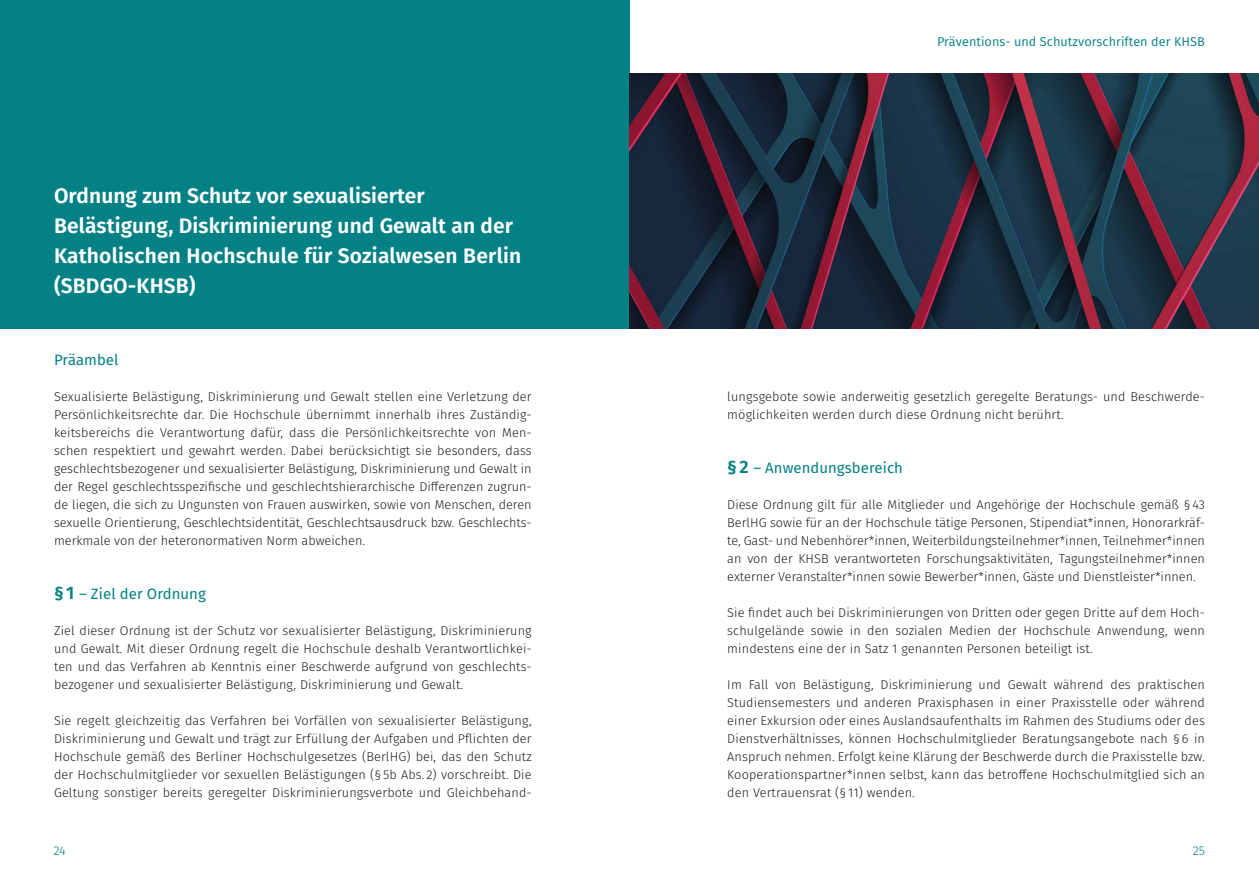
<style>
.page{position:relative;width:1259px;height:893px;background:#fff}
.page>*{position:absolute;margin:0;border:0;box-sizing:border-box;transform-origin:0 0}
.t1{font:600 21px/30px "Fira Sans";letter-spacing:.005em;color:#fff}
.t2{font:15px "Fira Sans";letter-spacing:.005em;color:#038185}
.t3{font:300 12.75px/18px "Fira Sans";letter-spacing:.01em;color:#1d1d1b;text-align:justify}
.t4{font:12.75px "Fira Sans";letter-spacing:.005em;color:#038185}
.t5{font:300 12.75px "Fira Sans";color:#038185}
.s1{font-weight:600;font-size:18px}
</style>
<div class="page">
<div style="left:0;top:0;width:629px;height:328px;background:#038185"></div>
<img style="left:629px;top:73px;width:630px;height:255px">
<h1 class="t1" style="left:54px;top:179px;width:469px">Ordnung zum Schutz vor sexualisierter Belästigung, Diskriminierung und Gewalt an der Katholischen Hochschule für Sozialwesen Berlin (SBDGO-KHSB)</h1>
<p class="t2" style="left:54px;top:348px;width:66px">Präambel</p>
<p class="t3" style="left:54px;top:387px;width:479px">Sexualisierte Belästigung, Diskriminierung und Gewalt stellen eine Verletzung der Persönlichkeitsrechte dar. Die Hochschule übernimmt innerhalb ihres Zuständig&shy;keitsbereichs die Verantwortung dafür, dass die Persönlichkeitsrechte von Men&shy;schen respektiert und gewahrt werden. Dabei berücksichtigt sie besonders, dass geschlechtsbezogener und sexualisierter Belästigung, Diskriminierung und Gewalt in der Regel geschlechtsspezifische und geschlechtshierarchische Differenzen zugrun&shy;de liegen, die sich zu Ungunsten von Frauen auswirken, sowie von Menschen, deren sexuelle Orientierung, Geschlechtsidentität, Geschlechtsausdruck bzw. Geschlechts&shy;merkmale von der heteronormativen Norm abweichen.</p>
<p class="t2" style="left:54px;top:582px;width:153px"><span class="s1">§1</span> – Ziel der Ordnung</p>
<p class="t3" style="left:54px;top:621px;width:479px">Ziel dieser Ordnung ist der Schutz vor sexualisierter Belästigung, Diskriminierung und Gewalt. Mit dieser Ordnung regelt die Hochschule deshalb Verantwortlichkei&shy;ten und das Verfahren ab Kenntnis einer Beschwerde aufgrund von geschlechts&shy;bezogener und sexualisierter Belästigung, Diskriminierung und Gewalt.</p>
<p class="t3" style="left:54px;top:712px;width:479px">Sie regelt gleichzeitig das Verfahren bei Vorfällen von sexualisierter Belästigung, Diskriminierung und Gewalt und trägt zur Erfüllung der Aufgaben und Pflichten der Hochschule gemäß des Berliner Hochschulgesetzes (BerlHG) bei, das den Schutz der Hochschulmitglieder vor sexuellen Belästigungen (§ 5b Abs. 2) vorschreibt. Die Geltung sonstiger bereits geregelter Diskriminierungsverbote und Gleichbehand-</p>
<p class="t4" style="left:937px;top:32px;width:269px">Präventions- und Schutzvorschriften der KHSB</p>
<p class="t3" style="left:727px;top:387px;width:479px">lungsgebote sowie anderweitig gesetzlich geregelte Beratungs- und Beschwerde&shy;möglichkeiten werden durch diese Ordnung nicht berührt.</p>
<p class="t2" style="left:727px;top:456px;width:177px"><span class="s1">§2</span> – Anwendungsbereich</p>
<p class="t3" style="left:727px;top:495px;width:479px">Diese Ordnung gilt für alle Mitglieder und Angehörige der Hochschule gemäß §43<br>BerlHG sowie für an der Hochschule tätige Personen, Stipendiat*innen, Honorarkräf&shy;te, Gast- und Nebenhörer*innen, Weiterbildungsteilnehmer*innen, Teilnehmer*innen an von der KHSB verantworteten Forschungsaktivitäten, Tagungsteilnehmer*innen externer Veranstalter*innen sowie Bewerber*innen, Gäste und Dienstleister*innen.</p>
<p class="t3" style="left:727px;top:603px;width:479px">Sie findet auch bei Diskriminierungen von Dritten oder gegen Dritte auf dem Hoch&shy;schulgelände sowie in den sozialen Medien der Hochschule Anwendung, wenn mindestens eine der in Satz 1 genannten Personen beteiligt ist.</p>
<p class="t3" style="left:727px;top:675px;width:479px">Im Fall von Belästigung, Diskriminierung und Gewalt während des praktischen Studiensemesters und anderen Praxisphasen in einer Praxisstelle oder während einer Exkursion oder eines Auslandsaufenthalts im Rahmen des Studiums oder des Dienstverhältnisses, können Hochschulmitglieder Beratungsangebote nach § 6 in Anspruch nehmen. Erfolgt keine Klärung der Beschwerde durch die Praxisstelle bzw.<br>Kooperationspartner*innen selbst, kann das betroffene Hochschulmitglied sich an den Vertrauensrat (§ 11) wenden.</p>
<p class="t5" style="left:54px;top:841px;width:14px">24</p>
<p class="t5" style="left:1192px;top:841px;width:14px">25</p>
</div>
